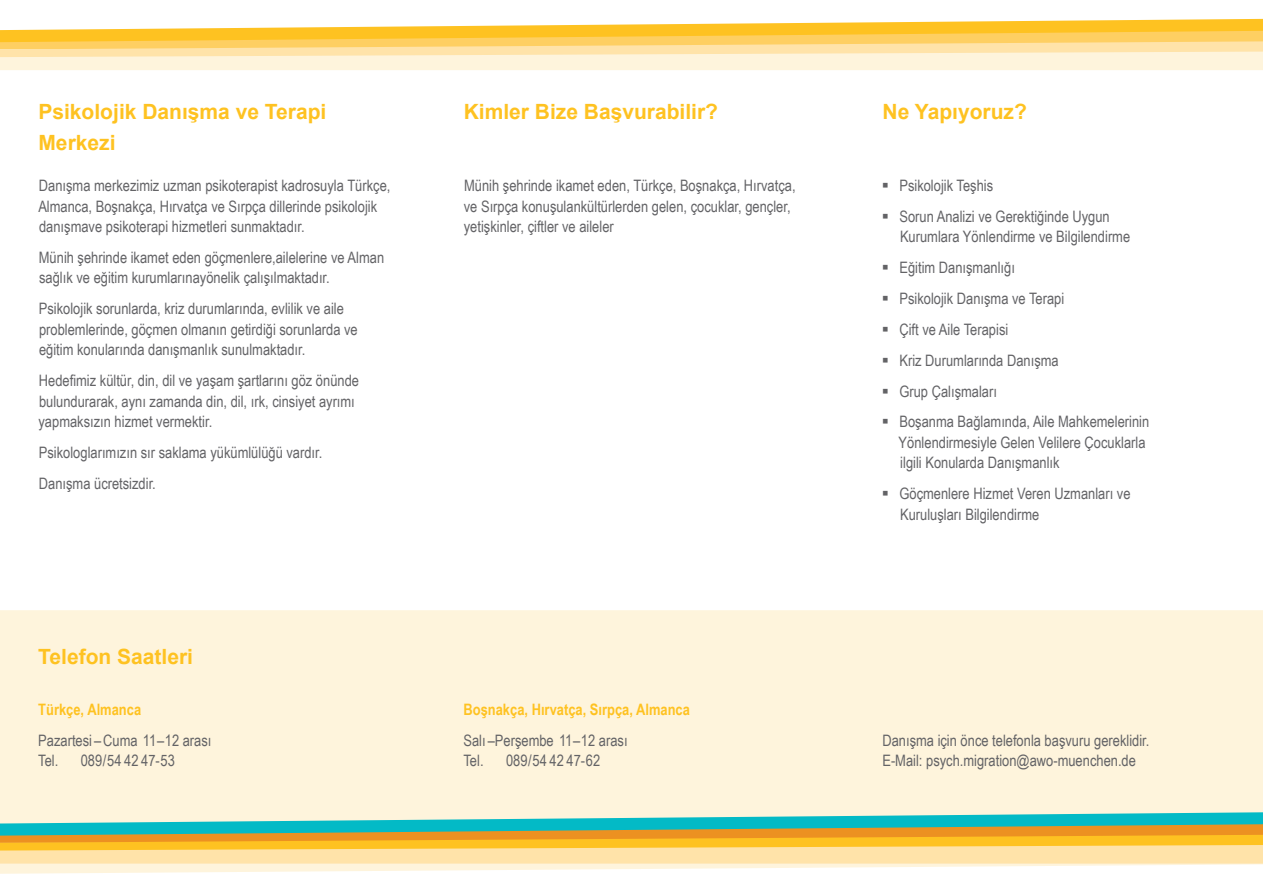
<style>
.page{position:relative;width:1263px;height:893px;background:#fff}
.page>*{position:absolute;margin:0;border:0;box-sizing:border-box;transform-origin:0 0}
.t1{font:700 21px/30.9px "Arial";color:#fec221}
.t2{font:15.75px/20.5px "Arial Narrow";color:#636366}
.t3{font:700 15.75px "Arial Narrow";color:#fec221}
</style>
<div class="page">
<div style="left:0;top:610px;width:1263px;height:264px;background:#fef4dc"></div>
<svg style="left:0;top:19px;width:1263px;height:51px;background:#fedf95"></svg>
<svg style="left:0;top:812px;width:1263px;height:52px;background:#c1c787"></svg>
<h1 class="t1" style="left:38px;top:97px;width:289px">Psikolojik Danışma ve Terapi<br>Merkezi</h1>
<p class="t2" style="left:38px;top:175px;width:354px">Danışma merkezimiz uzman psikoterapist kadrosuyla Türkçe,<br>Almanca, Boşnakça, Hırvatça ve Sırpça dillerinde psikolojik danışmave psikoterapi hizmetleri sunmaktadır.</p>
<p class="t2" style="left:39px;top:247px;width:347px">Münih şehrinde ikamet eden göçmenlere,ailelerine ve Alman sağlık ve eğitim kurumlarınayönelik çalışılmaktadır.</p>
<p class="t2" style="left:39px;top:298px;width:320px">Psikolojik sorunlarda, kriz durumlarında, evlilik ve aile problemlerinde, göçmen olmanın getirdiği sorunlarda ve eğitim konularında danışmanlık sunulmaktadır.</p>
<p class="t2" style="left:39px;top:370px;width:322px">Hedefimiz kültür, din, dil ve yaşam şartlarını göz önünde bulundurarak, aynı zamanda din, dil, ırk, cinsiyet ayrımı yapmaksızın hizmet vermektir.</p>
<p class="t2" style="left:39px;top:437px;width:285px;line-height:30.8px">Psikologlarımızın sır saklama yükümlülüğü vardır.<br>Danışma ücretsizdir.</p>
<h1 class="t1" style="left:38px;top:642px;width:156px">Telefon Saatleri</h1>
<p class="t3" style="left:38px;top:698px;width:104px">Türkçe, Almanca</p>
<p class="t2" style="left:38px;top:729px;width:175px">Pazartesi –Cuma 11–12 arası<br>Tel.</p>
<p class="t2" style="left:81px;top:750px;width:96px">089/54 42 47-53</p>
<h1 class="t1" style="left:464px;top:97px;width:256px">Kimler Bize Başvurabilir?</h1>
<p class="t2" style="left:464px;top:175px;width:333px">Münih şehrinde ikamet eden, Türkçe, Boşnakça, Hırvatça, ve Sırpça konuşulankültürlerden gelen, çocuklar, gençler, yetişkinler, çiftler ve aileler</p>
<p class="t3" style="left:463px;top:698px;width:228px">Boşnakça, Hırvatça, Sırpça, Almanca</p>
<p class="t2" style="left:463px;top:729px;width:166px">Salı –Perşembe 11–12 arası<br>Tel.</p>
<p class="t2" style="left:506px;top:750px;width:96px">089/54 42 47-62</p>
<h1 class="t1" style="left:882px;top:97px;width:146px">Ne Yapıyoruz?</h1>
<p class="t2" style="left:882px;top:175px;width:113px">▪ Psikolojik Teşhis</p>
<p class="t2" style="left:900px;top:205px;width:232px;text-indent:-18px">▪ Sorun Analizi ve Gerektiğinde Uygun<br>Kurumlara Yönlendirme ve Bilgilendirme</p>
<p class="t2" style="left:882px;top:257px;width:135px">▪ Eğitim Danışmanlığı</p>
<p class="t2" style="left:882px;top:288px;width:184px">▪ Psikolojik Danışma ve Terapi</p>
<p class="t2" style="left:882px;top:318px;width:128px">▪ Çift ve Aile Terapisi</p>
<p class="t2" style="left:882px;top:349px;width:178px">▪ Kriz Durumlarında Danışma</p>
<p class="t2" style="left:882px;top:380px;width:117px">▪ Grup Çalışmaları</p>
<p class="t2" style="left:899px;top:411px;width:252px;text-indent:-17px">▪ Boşanma Bağlamında, Aile Mahkemelerinin<br>Yönlendirmesiyle Gelen Velilere Çocuklarla ilgili Konularda Danışmanlık</p>
<p class="t2" style="left:900px;top:483px;width:232px;text-indent:-18px">▪ Göçmenlere Hizmet Veren Uzmanları ve<br>Kuruluşları Bilgilendirme</p>
<p class="t2" style="left:882px;top:729px;width:269px">Danışma için önce telefonla başvuru gereklidir.<br>E-Mail: psych.migration@awo-muenchen.de</p>
</div>
